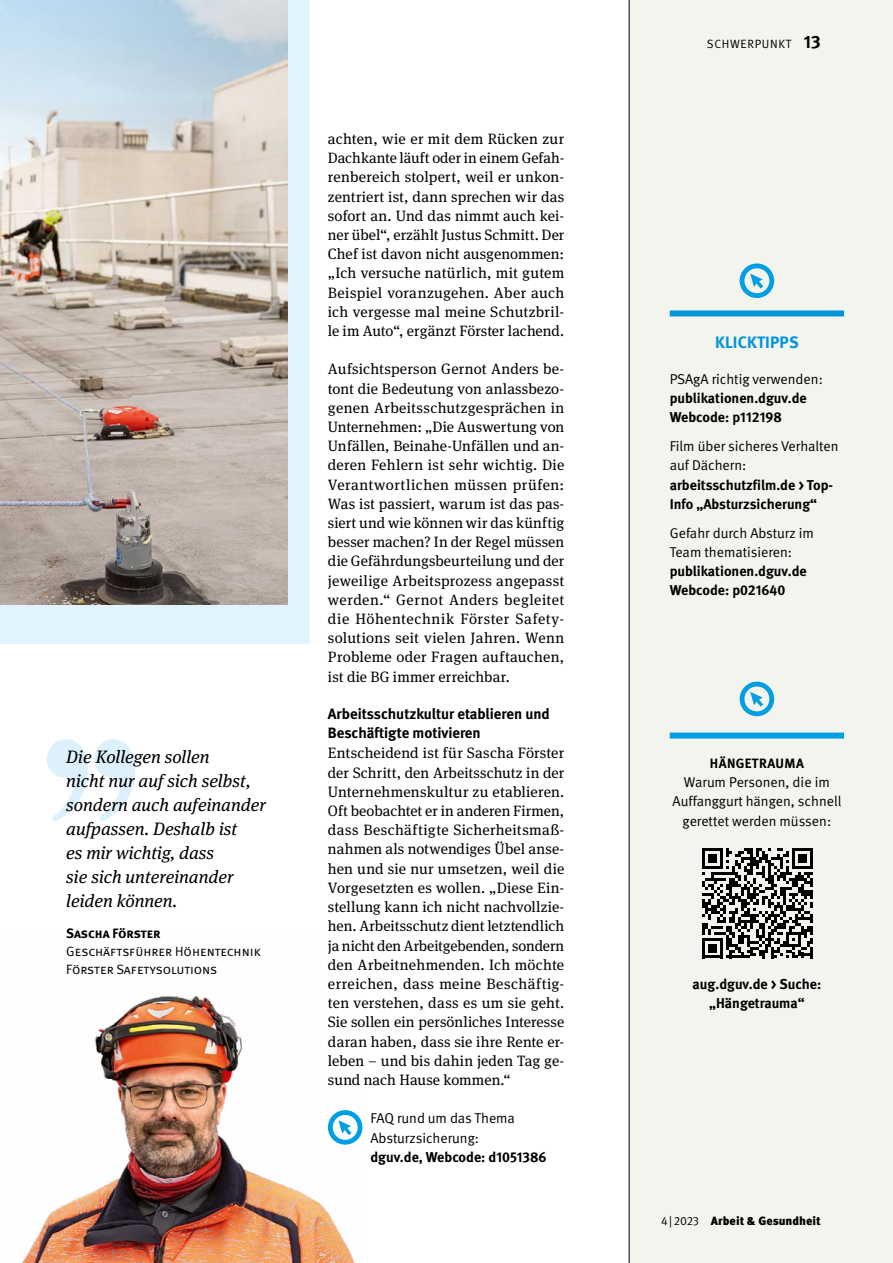
<style>
.page{position:relative;width:893px;height:1263px;background:#fff}
.page>*{position:absolute;margin:0;border:0;box-sizing:border-box;transform-origin:0 0}
._08_Zitat_Solo{font:italic 18px/24px "DGUV Meta Serif";color:#000}
._03-Rubrik-Headline{font:700 16.5px "DGUV Meta";letter-spacing:.01em;color:#0095db}
._04-Fließtext{font:15px/19.2px "DGUV Meta Serif";letter-spacing:.005em;color:#000;text-align:justify}
._05-Zwiti{font:700 15px/19.2px "DGUV Meta";color:#000}
.Info-Text{font:700 14.25px/19.2px "DGUV Meta";color:#000}
.Webhinweis-Text{font:14.25px/19.2px "DGUV Meta";letter-spacing:-.005em;color:#000}
.Info-Text-2{font:14.25px/19.2px "DGUV Meta";color:#000}
.Webhinweis-Website{font:700 14.25px/19.2px "DGUV Meta";color:#000;text-align:center}
.Webhinweis-Text-2{font:700 14.25px "DGUV Meta";color:#000}
._07-Zitat-Autor{font:13.5px/18px "DGUV Meta";color:#000}
.Webhinweis-Text-3{font:700 13.5px "DGUV Meta";letter-spacing:.03em;color:#000}
.t1{font:900 12px "Meta Pro";color:#000}
.t2{font:12px "DGUV Meta";letter-spacing:.06em;color:#000}
.s1{font-weight:700}
.s2{font-weight:700;font-size:18px}
.s3{font-weight:400}
.s4{font-family:"DGUV Meta";font-weight:400}
</style>
<div class="page">
<div style="left:0;top:0;width:310px;height:643px;background:#e1f3fd"></div>
<img style="left:0;top:0;width:287px;height:605px">
<img style="left:22px;top:995px;width:341px;height:268px">
<svg style="left:47px;top:739px;width:41px;height:82px"></svg>
<svg style="left:94px;top:739px;width:41px;height:82px"></svg>
<div style="left:629px;top:0;width:264px;height:1263px;background:#f4f4ef"></div>
<div style="left:670px;top:310px;width:174px;height:6px;background:#0095db"></div>
<hr style="left:629px;top:0;width:1px;height:1263px;background:#000">
<svg style="left:328px;top:1110px;width:34px;height:35px"></svg>
<div style="left:670px;top:732px;width:174px;height:6px;background:#009ee3"></div>
<svg style="left:740px;top:682px;width:34px;height:34px"></svg>
<svg style="left:740px;top:263px;width:34px;height:35px"></svg>
<svg style="left:702px;top:848px;width:111px;height:110px"></svg>
<p class="_08_Zitat_Solo" style="left:66px;top:745px;width:201px">Die Kollegen sollen<br>nicht nur auf sich selbst, sondern auch aufeinander aufpassen. Deshalb ist<br>es mir wichtig, dass<br>sie sich untereinander leiden können.</p>
<p class="_07-Zitat-Autor" style="left:66px;top:924px;width:196px"><span class="s1">Sascha Förster<br></span>Geschäftsführer Höhentechnik<br>Förster Safetysolutions</p>
<p class="_04-Fließtext" style="left:328px;top:130px;width:238px">achten, wie er mit dem Rücken zur Dachkante läuft oder in einem Gefah&shy;renbereich stolpert, weil er unkon&shy;zentriert ist, dann sprechen wir das sofort an. Und das nimmt auch kei&shy;ner übel“, erzählt Justus Schmitt. Der Chef ist davon nicht ausgenommen: „Ich versuche natürlich, mit gutem Beispiel voranzugehen. Aber auch ich vergesse mal meine Schutzbril&shy;le im Auto“, ergänzt Förster lachend.</p>
<p class="_04-Fließtext" style="left:328px;top:360px;width:238px">Aufsichtsperson Gernot Anders be&shy;tont die Bedeutung von anlassbezo&shy;genen Arbeitsschutzgesprächen in Unternehmen: „Die Auswertung von Unfällen, Beinahe-Unfällen und an&shy;deren Fehlern ist sehr wichtig. Die Verantwortlichen müssen prüfen:<br>Was ist passiert, warum ist das pas&shy;siert und wie können wir das künftig besser machen? In der Regel müssen die Gefährdungsbeurteilung und der jeweilige Arbeitsprozess angepasst werden.“ Gernot Anders begleitet die Höhentechnik Förster Safety&shy;solutions seit vielen Jahren. Wenn Probleme oder Fragen auftauchen, ist die BG immer erreichbar.</p>
<p class="_05-Zwiti" style="left:328px;top:704px;width:223px">Arbeitsschutzkultur etablieren und<br>Beschäftigte motivieren</p>
<p class="_04-Fließtext" style="left:328px;top:744px;width:238px">Entscheidend ist für Sascha Förster der Schritt, den Arbeitsschutz in der Unternehmenskultur zu etablieren.<br>Oft beobachtet er in anderen Firmen, dass Beschäftigte Sicherheitsmaß&shy;nahmen als notwendiges Übel anse&shy;hen und sie nur umsetzen, weil die Vorgesetzten es wollen. „Diese Ein&shy;stellung kann ich nicht nachvollzie&shy;hen. Arbeitsschutz dient letztendlich ja nicht den Arbeitgebenden, sondern den Arbeitnehmenden. Ich möchte erreichen, dass meine Beschäftig&shy;ten verstehen, dass es um sie geht.<br>Sie sollen ein persönliches Interesse daran haben, dass sie ihre Rente er&shy;leben – und bis dahin jeden Tag ge&shy;sund nach Hause kommen.“</p>
<p class="Webhinweis-Text" style="left:370px;top:1109px;width:146px">FAQ rund um das Thema<br>Absturzsicherung:</p>
<p class="Webhinweis-Text-2" style="left:370px;top:1148px;width:178px">dguv.de, Webcode: d1051386</p>
<p class="t2" style="left:707px;top:37px;width:115px">SCHWERPUNKT <span class="s2">13</span></p>
<p class="_03-Rubrik-Headline" style="left:715px;top:333px;width:85px">KLICKTIPPS</p>
<p class="Info-Text" style="left:670px;top:370px;width:155px"><span class="s3">PSAgA richtig verwenden: </span>publikationen.dguv.de<br>Webcode: p112198</p>
<p class="Info-Text" style="left:670px;top:437px;width:170px"><span class="s3">Film über sicheres Verhalten auf Dächern: </span>arbeitsschutzfilm.de &gt; Top-<br>Info „Absturzsicherung“</p>
<p class="Info-Text-2" style="left:670px;top:523px;width:146px">Gefahr durch Absturz im<br>Team thematisieren: <span class="s1">publikationen.dguv.de<br>Webcode: p021640</span></p>
<p class="Webhinweis-Text-3" style="left:710px;top:755px;width:95px">HÄNGETRAUMA</p>
<p class="Webhinweis-Text" style="left:673px;top:773px;width:170px;text-align:center">Warum Personen, die im<br>Auffanggurt hängen, schnell gerettet werden müssen:</p>
<p class="Webhinweis-Website" style="left:693px;top:975px;width:130px">aug.dguv.de &gt; Suche: „Hängetrauma“</p>
<p class="t1" style="left:661px;top:1213px;width:161px"><span class="s4">4|2023</span> Arbeit &amp; Gesundheit</p>
</div>
